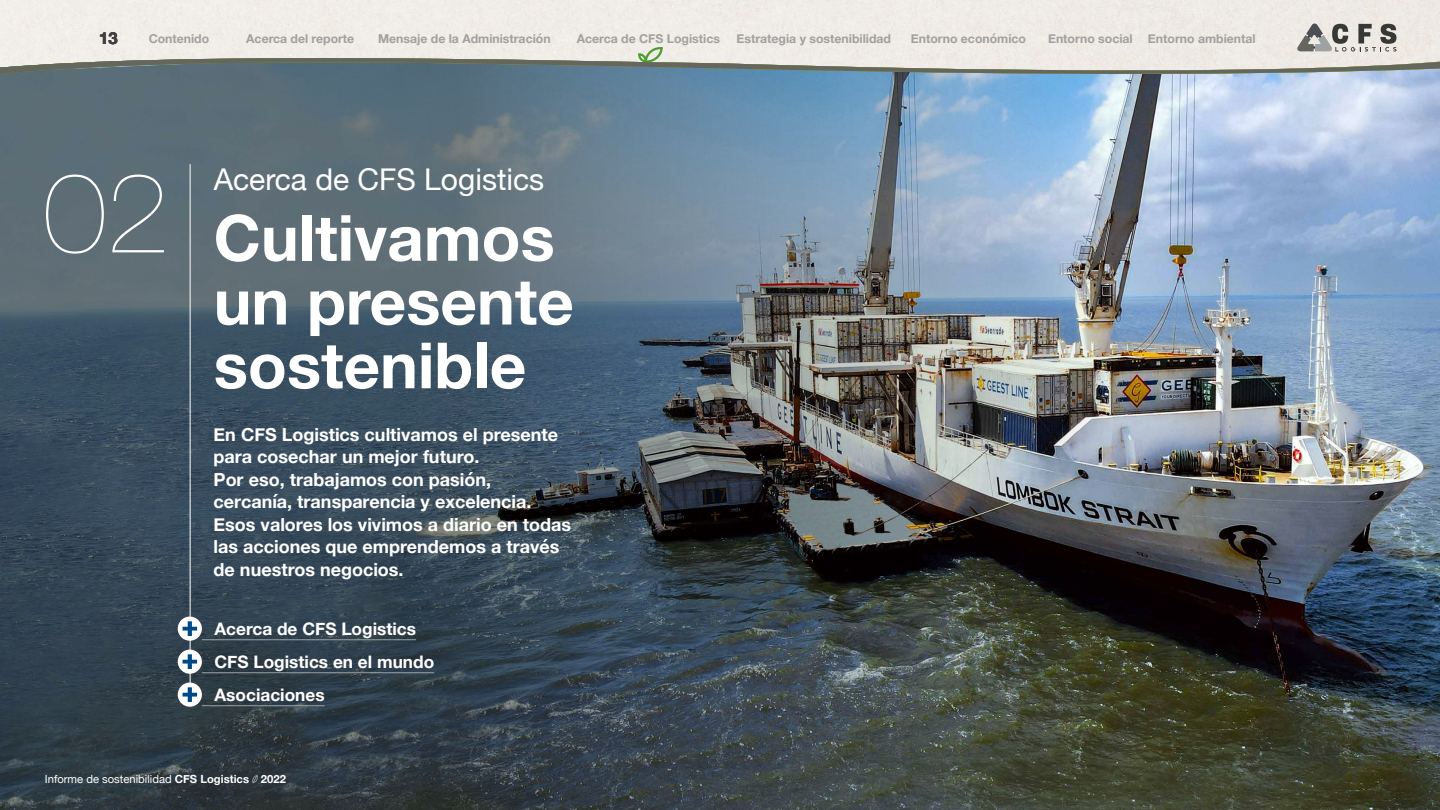
<style>
.page{position:relative;width:1440px;height:810px;background:#fff}
.page>*{position:absolute;margin:0;border:0;box-sizing:border-box;transform-origin:0 0}
.t1{font:200 112.5px "Helvetica Neue";color:#fff}
.t2{font:700 63.75px/63.8px "Helvetica Neue";color:#fff}
.t3{font:30px "Helvetica Neue";color:#fff}
.t4{font:700 18px/22.5px "Helvetica Neue";color:#fff}
.t5{font:700 17.25px/33px "Helvetica Neue";color:#fff}
.t6{font:700 16.5px "Helvetica Neue";color:#414042}
.t7{font:700 12.3px "Helvetica Neue";color:#a0a0a0}
.t8{font:11.25px "Helvetica Neue";color:#fff}
.s1{font-weight:700}
</style>
<div class="page">
<img style="left:0;top:81px;width:1440px;height:729px">
<hr style="left:190px;top:164px;width:1px;height:541px;background:#fff">
<hr style="left:202px;top:639px;width:214px;height:1px;background:#9ea2a2">
<hr style="left:202px;top:672px;width:232px;height:1px;background:#9ea2a2">
<hr style="left:202px;top:705px;width:123px;height:1px;background:#9ea2a2">
<div style="left:178px;top:617px;width:24px;height:24px;background:#fff;border-radius:50%"></div>
<svg style="left:183px;top:621px;width:14px;height:15px"></svg>
<div style="left:178px;top:650px;width:24px;height:24px;background:#fff;border-radius:50%"></div>
<svg style="left:183px;top:654px;width:14px;height:15px"></svg>
<div style="left:178px;top:683px;width:24px;height:24px;background:#fff;border-radius:50%"></div>
<svg style="left:183px;top:687px;width:14px;height:15px"></svg>
<svg style="left:252px;top:775px;width:6px;height:8px"></svg>
<svg style="left:0;top:24px;width:1440px;height:57px;background:#c4c8c7"></svg>
<p class="t6" style="left:99px;top:25px;width:20px">13</p>
<p class="t7" style="left:149px;top:29px;width:62px">Contenido</p>
<p class="t7" style="left:246px;top:29px;width:110px">Acerca del reporte</p>
<p class="t7" style="left:378px;top:29px;width:174px">Mensaje de la Administración</p>
<p class="t7" style="left:577px;top:29px;width:145px">Acerca de CFS Logistics</p>
<p class="t7" style="left:737px;top:29px;width:156px">Estrategia y sostenibilidad</p>
<p class="t7" style="left:911px;top:29px;width:117px">Entorno económico</p>
<p class="t7" style="left:1048px;top:29px;width:209px">Entorno social Entorno ambiental</p>
<h1 class="t1" style="left:44px;top:125px;width:127px">02</h1>
<h3 class="t3" style="left:214px;top:157px;width:332px">Acerca de CFS Logistics</h3>
<h2 class="t2" style="left:214px;top:208px;width:362px">Cultivamos un presente sostenible</h2>
<p class="t4" style="left:214px;top:423px;width:359px">En CFS Logistics cultivamos el presente para cosechar un mejor futuro.<br>Por eso, trabajamos con pasión, cercanía, transparencia y excelencia.<br>Esos valores los vivimos a diario en todas las acciones que emprendemos a través de nuestros negocios.</p>
<p class="t5" style="left:215px;top:612px;width:221px">Acerca de CFS Logistics<br>CFS Logistics en el mundo<br>Asociaciones</p>
<p class="t8" style="left:45px;top:771px;width:243px">Informe de sostenibilidad <span class="s1">CFS Logistics 2022</span></p>
</div>
